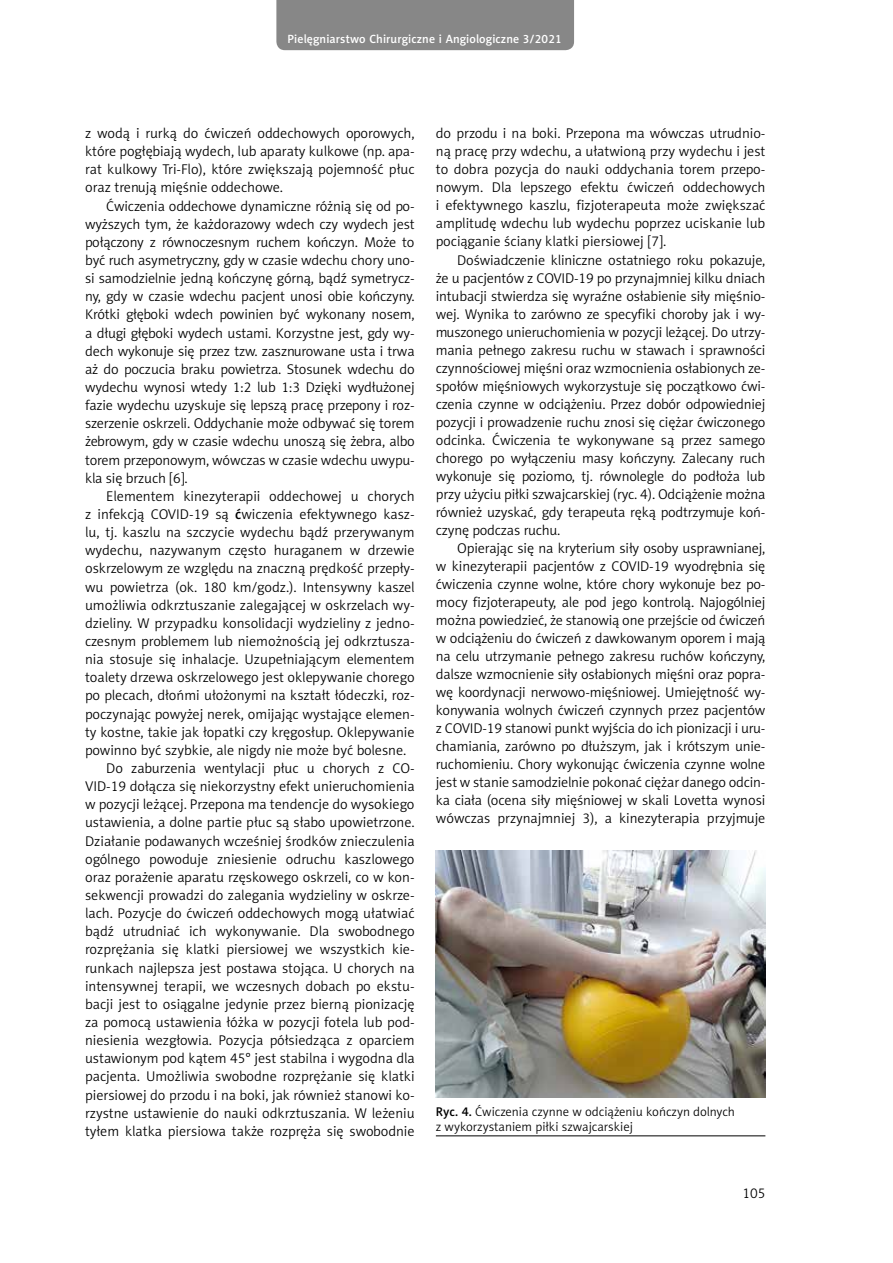
<style>
.page{position:relative;width:893px;height:1263px;background:#fff}
.page>*{position:absolute;margin:0;border:0;box-sizing:border-box;transform-origin:0 0}
.t1{font:14.25px/18px "Naomi Sans EFN Light";color:#000;text-align:justify}
.t2{font:12.75px/15px "Naomi Sans EFN Light";color:#000}
.t3{font:12px "Naomi Sans EFN Medium";letter-spacing:.01em;color:#fff}
.s1{font-family:"Naomi Sans EFN Medium"}
</style>
<div class="page">
<div style="left:276px;top:0;width:298px;height:50px;background:#878787"></div>
<hr style="left:436px;top:1135px;width:329px;height:1px;background:#000">
<img style="left:436px;top:850px;width:329px;height:247px">
<p class="t3" style="left:288px;top:32px;width:276px">Pielęgniarstwo Chirurgiczne i Angiologiczne 3/2021</p>
<p class="t1" style="left:85px;top:124px;width:331px">z wodą i rurką do ćwiczeń oddechowych oporowych, które pogłębiają wydech, lub aparaty kulkowe (np. apa&shy;rat kulkowy Tri-Flo), które zwiększają pojemność płuc oraz trenują mięśnie oddechowe.</p>
<p class="t1" style="left:85px;top:197px;width:331px;text-indent:21px">Ćwiczenia oddechowe dynamiczne różnią się od po&shy;wyższych tym, że każdorazowy wdech czy wydech jest połączony z równoczesnym ruchem kończyn. Może to być ruch asymetryczny, gdy w czasie wdechu chory uno&shy;si samodzielnie jedną kończynę górną, bądź symetrycz&shy;ny, gdy w czasie wdechu pacjent unosi obie kończyny.<br>Krótki głęboki wdech powinien być wykonany nosem, a długi głęboki wydech ustami. Korzystne jest, gdy wy&shy;dech wykonuje się przez tzw. zasznurowane usta i trwa aż do poczucia braku powietrza. Stosunek wdechu do wydechu wynosi wtedy 1:2 lub 1:3 Dzięki wydłużonej fazie wydechu uzyskuje się lepszą pracę przepony i roz&shy;szerzenie oskrzeli. Oddychanie może odbywać się torem żebrowym, gdy w czasie wdechu unoszą się żebra, albo torem przeponowym, wówczas w czasie wdechu uwypu&shy;kla się brzuch [6].</p>
<p class="t1" style="left:106px;top:487px;width:310px">Elementem kinezyterapii oddechowej u chorych</p>
<p class="t1" style="left:85px;top:505px;width:331px">z infekcją COVID-19 są <span class="s1">ć</span>wiczenia efektywnego kasz-</p>
<p class="t1" style="left:85px;top:523px;width:331px">lu, tj. kaszlu na szczycie wydechu bądź przerywanym</p>
<p class="t1" style="left:85px;top:541px;width:331px">wydechu, nazywanym często huraganem w drzewie</p>
<p class="t1" style="left:85px;top:559px;width:331px">oskrzelowym ze względu na znaczną prędkość przepły-</p>
<p class="t1" style="left:85px;top:578px;width:331px">wu powietrza (ok. 180 km/godz.). Intensywny kaszel</p>
<p class="t1" style="left:85px;top:596px;width:331px">umożliwia odkrztuszanie zalegającej w oskrzelach wy-</p>
<p class="t1" style="left:85px;top:614px;width:331px">dzieliny. W przypadku konsolidacji wydzieliny z jedno-</p>
<p class="t1" style="left:85px;top:632px;width:331px">czesnym problemem lub niemożnością jej odkrztusza-</p>
<p class="t1" style="left:85px;top:650px;width:331px">nia stosuje się inhalacje. Uzupełniającym elementem</p>
<p class="t1" style="left:85px;top:668px;width:331px">toalety drzewa oskrzelowego jest oklepywanie chorego</p>
<p class="t1" style="left:85px;top:686px;width:331px">po plecach, dłońmi ułożonymi na kształt łódeczki, roz-</p>
<p class="t1" style="left:85px;top:705px;width:331px">poczynając powyżej nerek, omijając wystające elemen-</p>
<p class="t1" style="left:85px;top:723px;width:331px">ty kostne, takie jak łopatki czy kręgosłup. Oklepywanie</p>
<p class="t1" style="left:85px;top:741px;width:323px">powinno być szybkie, ale nigdy nie może być bolesne.</p>
<p class="t1" style="left:106px;top:759px;width:310px">Do zaburzenia wentylacji płuc u chorych z CO-</p>
<p class="t1" style="left:85px;top:777px;width:331px">VID-19 dołącza się niekorzystny efekt unieruchomienia</p>
<p class="t1" style="left:85px;top:795px;width:331px">w pozycji leżącej. Przepona ma tendencje do wysokiego</p>
<p class="t1" style="left:85px;top:813px;width:331px">ustawienia, a dolne partie płuc są słabo upowietrzone.</p>
<p class="t1" style="left:85px;top:832px;width:331px">Działanie podawanych wcześniej środków znieczulenia</p>
<p class="t1" style="left:85px;top:850px;width:331px">ogólnego powoduje zniesienie odruchu kaszlowego</p>
<p class="t1" style="left:85px;top:868px;width:331px">oraz porażenie aparatu rzęskowego oskrzeli, co w kon-</p>
<p class="t1" style="left:85px;top:886px;width:331px">sekwencji prowadzi do zalegania wydzieliny w oskrze-</p>
<p class="t1" style="left:85px;top:904px;width:331px">lach. Pozycje do ćwiczeń oddechowych mogą ułatwiać</p>
<p class="t1" style="left:85px;top:922px;width:331px">bądź utrudniać ich wykonywanie. Dla swobodnego</p>
<p class="t1" style="left:85px;top:940px;width:331px">rozprężania się klatki piersiowej we wszystkich kie-</p>
<p class="t1" style="left:85px;top:959px;width:331px">runkach najlepsza jest postawa stojąca. U chorych na</p>
<p class="t1" style="left:85px;top:977px;width:331px">intensywnej terapii, we wczesnych dobach po ekstu-</p>
<p class="t1" style="left:85px;top:995px;width:331px">bacji jest to osiągalne jedynie przez bierną pionizację</p>
<p class="t1" style="left:85px;top:1013px;width:331px">za pomocą ustawienia łóżka w pozycji fotela lub pod-</p>
<p class="t1" style="left:85px;top:1031px;width:331px">niesienia wezgłowia. Pozycja półsiedząca z oparciem</p>
<p class="t1" style="left:85px;top:1049px;width:331px">ustawionym pod kątem 45° jest stabilna i wygodna dla</p>
<p class="t1" style="left:85px;top:1067px;width:331px">pacjenta. Umożliwia swobodne rozprężanie się klatki</p>
<p class="t1" style="left:85px;top:1086px;width:331px">piersiowej do przodu i na boki, jak również stanowi ko-</p>
<p class="t1" style="left:85px;top:1104px;width:331px">rzystne ustawienie do nauki odkrztuszania. W leżeniu</p>
<p class="t1" style="left:85px;top:1122px;width:331px">tyłem klatka piersiowa także rozpręża się swobodnie</p>
<p class="t1" style="left:436px;top:124px;width:331px">do przodu i na boki. Przepona ma wówczas utrudnio&shy;ną pracę przy wdechu, a ułatwioną przy wydechu i jest to dobra pozycja do nauki oddychania torem przepo&shy;nowym. Dla lepszego efektu ćwiczeń oddechowych i efektywnego kaszlu, fizjoterapeuta może zwiększać amplitudę wdechu lub wydechu poprzez uciskanie lub pociąganie ściany klatki piersiowej [7].</p>
<p class="t1" style="left:436px;top:251px;width:331px;text-indent:21px">Doświadczenie kliniczne ostatniego roku pokazuje, że u pacjentów z COVID-19 po przynajmniej kilku dniach intubacji stwierdza się wyraźne osłabienie siły mięśnio&shy;wej. Wynika to zarówno ze specyfiki choroby jak i wy&shy;muszonego unieruchomienia w pozycji leżącej. Do utrzy&shy;mania pełnego zakresu ruchu w stawach i sprawności czynnościowej mięśni oraz wzmocnienia osłabionych ze&shy;społów mięśniowych wykorzystuje się początkowo ćwi&shy;czenia czynne w odciążeniu. Przez dobór odpowiedniej pozycji i prowadzenie ruchu znosi się ciężar ćwiczonego odcinka. Ćwiczenia te wykonywane są przez samego chorego po wyłączeniu masy kończyny. Zalecany ruch wykonuje się poziomo, tj. równolegle do podłoża lub przy użyciu piłki szwajcarskiej (ryc. 4). Odciążenie można również uzyskać, gdy terapeuta ręką podtrzymuje koń&shy;czynę podczas ruchu.</p>
<p class="t1" style="left:436px;top:539px;width:331px;text-indent:21px">Opierając się na kryterium siły osoby usprawnianej, w kinezyterapii pacjentów z COVID-19 wyodrębnia się ćwiczenia czynne wolne, które chory wykonuje bez po&shy;mocy fizjoterapeuty, ale pod jego kontrolą. Najogólniej można powiedzieć, że stanowią one przejście od ćwiczeń w odciążeniu do ćwiczeń z dawkowanym oporem i mają na celu utrzymanie pełnego zakresu ruchów kończyny, dalsze wzmocnienie siły osłabionych mięśni oraz popra&shy;wę koordynacji nerwowo-mięśniowej. Umiejętność wy&shy;konywania wolnych ćwiczeń czynnych przez pacjentów z COVID-19 stanowi punkt wyjścia do ich pionizacji i uru&shy;chamiania, zarówno po dłuższym, jak i krótszym unie&shy;ruchomieniu. Chory wykonując ćwiczenia czynne wolne jest w stanie samodzielnie pokonać ciężar danego odcin&shy;ka ciała (ocena siły mięśniowej w skali Lovetta wynosi wówczas przynajmniej 3), a kinezyterapia przyjmuje</p>
<p class="t2" style="left:436px;top:1104px;width:301px"><span class="s1">Ryc. 4.</span> Ćwiczenia czynne w odciążeniu kończyn dolnych z wykorzystaniem piłki szwajcarskiej</p>
<p class="t1" style="left:742px;top:1184px;width:25px">105</p>
</div>
